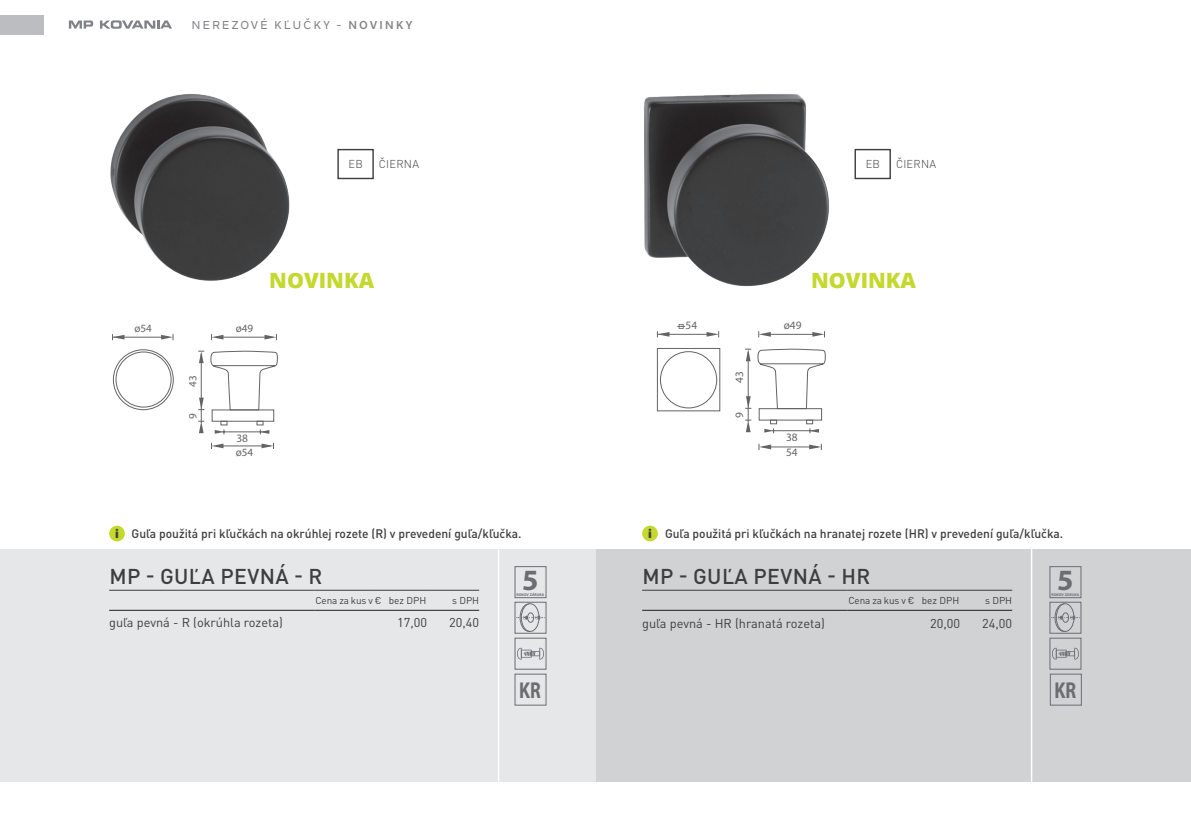
<style>
.page{position:relative;width:1191px;height:819px;background:#fff}
.page>*{position:absolute;margin:0;border:0;box-sizing:border-box;transform-origin:0 0}
.t1{font:700 29.57px "Myriad Pro";color:#6c6d70}
.t2{font:700 23.1px "Myriad Pro";color:#6c6d70;scale:.78 1}
.produkt_nadpis{font:500 21.18px "DIN Pro";letter-spacing:.02em;color:#3e3e3f}
.t3{font:800 21px "Open Sans";color:#c4d82d}
.zoznam{font:900 12.95px "Myriad Pro";color:#3e3e3f}
.tabulka_text{font:12.78px "DIN Pro";color:#3e3e3f}
.farby{font:500 12.25px "DIN Pro";color:#3e3e3f}
.t4{font:500 11.38px "Nolan Next";letter-spacing:.2em;color:#808285}
.farby-2{font:300 11.38px "DIN Pro";letter-spacing:.02em;color:#3e3e3f}
.t5{font:11.38px "Myriad Pro";color:#231f20}
.t6{font:11.03px "Myriad Pro";color:#231f20}
.tabulka{font:9.97px "DIN Pro";letter-spacing:-.01em;color:#3e3e3f}
.t7{font:700 3.85px "Myriad Pro";color:#6c6d70}
.s1{font-weight:700}
</style>
<div class="page">
<div style="left:0;top:15px;width:44px;height:19px;background:#bcbdc0"></div>
<svg style="left:69px;top:21px;width:24px;height:8px"></svg>
<svg style="left:100px;top:20px;width:72px;height:9px"></svg>
<div style="left:595px;top:549px;width:596px;height:232px;background:#d1d2d4"></div>
<div style="left:0;top:549px;width:595px;height:232px;background:#e6e7e9"></div>
<img style="left:110px;top:94px;width:180px;height:187px">
<img style="left:644px;top:94px;width:185px;height:193px">
<hr style="left:642px;top:610px;width:205px;height:1px;background:#231f20">
<hr style="left:847px;top:610px;width:61px;height:1px;background:#231f20">
<hr style="left:908px;top:610px;width:52px;height:1px;background:#231f20">
<hr style="left:960px;top:610px;width:52px;height:1px;background:#231f20">
<hr style="left:642px;top:590px;width:205px;height:1px;background:#3e3e3f">
<hr style="left:847px;top:590px;width:61px;height:1px;background:#3e3e3f">
<hr style="left:908px;top:590px;width:52px;height:1px;background:#3e3e3f">
<hr style="left:960px;top:590px;width:52px;height:1px;background:#3e3e3f">
<hr style="left:109px;top:610px;width:206px;height:1px;background:#231f20">
<hr style="left:315px;top:610px;width:60px;height:1px;background:#231f20">
<hr style="left:375px;top:610px;width:52px;height:1px;background:#231f20">
<hr style="left:427px;top:610px;width:52px;height:1px;background:#231f20">
<hr style="left:109px;top:590px;width:206px;height:1px;background:#3e3e3f">
<hr style="left:315px;top:590px;width:60px;height:1px;background:#3e3e3f">
<hr style="left:375px;top:590px;width:52px;height:1px;background:#3e3e3f">
<hr style="left:427px;top:590px;width:52px;height:1px;background:#3e3e3f">
<hr style="left:1030px;top:547px;width:2px;height:261px;background:#fff">
<hr style="left:498px;top:547px;width:1px;height:261px;background:#fff">
<svg style="left:112px;top:334px;width:62px;height:76px"></svg>
<hr style="left:201px;top:353px;width:1px;height:70px;background:#231f20">
<svg style="left:198px;top:397px;width:6px;height:13px"></svg>
<svg style="left:198px;top:351px;width:6px;height:12px"></svg>
<svg style="left:198px;top:421px;width:6px;height:12px"></svg>
<hr style="left:216px;top:445px;width:54px;height:1px;background:#231f20">
<svg style="left:211px;top:443px;width:12px;height:6px"></svg>
<svg style="left:261px;top:443px;width:13px;height:6px"></svg>
<svg style="left:210px;top:334px;width:68px;height:100px"></svg>
<div style="left:1049px;top:673px;width:32px;height:32px;border:1px solid #6c6d70"></div>
<div style="left:514px;top:673px;width:32px;height:32px;border:1px solid #6c6d70"></div>
<svg style="left:1051px;top:603px;width:27px;height:28px"></svg>
<div style="left:1049px;top:601px;width:32px;height:32px;border:1px solid #6c6d70"></div>
<svg style="left:516px;top:603px;width:27px;height:28px"></svg>
<div style="left:514px;top:601px;width:32px;height:32px;border:1px solid #6c6d70"></div>
<div style="left:642px;top:525px;width:16px;height:16px;background:#c4d82d;border-radius:50%"></div>
<div style="left:109px;top:525px;width:16px;height:16px;background:#c4d82d;border-radius:50%"></div>
<hr style="left:748px;top:351px;width:1px;height:71px;background:#231f20">
<svg style="left:745px;top:396px;width:6px;height:13px"></svg>
<svg style="left:745px;top:349px;width:6px;height:12px"></svg>
<svg style="left:745px;top:420px;width:6px;height:12px"></svg>
<hr style="left:762px;top:446px;width:56px;height:1px;background:#231f20">
<svg style="left:758px;top:444px;width:13px;height:6px"></svg>
<svg style="left:809px;top:444px;width:13px;height:6px"></svg>
<svg style="left:757px;top:331px;width:68px;height:102px"></svg>
<svg style="left:657px;top:324px;width:63px;height:87px"></svg>
<div style="left:1049px;top:637px;width:32px;height:32px;border:1px solid #6c6d70"></div>
<svg style="left:1052px;top:647px;width:27px;height:12px"></svg>
<div style="left:514px;top:637px;width:32px;height:32px;border:1px solid #6c6d70"></div>
<svg style="left:517px;top:647px;width:27px;height:12px"></svg>
<div style="left:1049px;top:566px;width:32px;height:32px;border:1px solid #6c6d70"></div>
<div style="left:514px;top:566px;width:32px;height:32px;border:1px solid #6c6d70"></div>
<div style="left:337px;top:149px;width:37px;height:30px;border:1px solid #3e3e3f"></div>
<div style="left:854px;top:149px;width:37px;height:30px;border:1px solid #3e3e3f"></div>
<p class="t4" style="left:192px;top:18px;width:222px">NEREZOVÉ KĽUČKY - <span class="s1">NOVINKY</span></p>
<p class="farby-2" style="left:348px;top:155px;width:16px">EB</p>
<p class="farby-2" style="left:379px;top:155px;width:42px">ČIERNA</p>
<p class="farby-2" style="left:865px;top:155px;width:16px">EB</p>
<p class="farby-2" style="left:896px;top:155px;width:42px">ČIERNA</p>
<p class="t6" style="left:134px;top:321px;width:19px">ø54</p>
<p class="t6" style="left:186px;top:386px;width:13px;rotate:-90deg">43</p>
<p class="t6" style="left:186px;top:419px;width:7px;rotate:-90deg">9</p>
<h3 class="t3" style="left:269px;top:264px;width:106px">NOVINKA</h3>
<h3 class="t3" style="left:811px;top:264px;width:106px">NOVINKA</h3>
<p class="t6" style="left:236px;top:321px;width:19px">ø49</p>
<p class="t5" style="left:685px;top:318px;width:13px">54</p>
<p class="t5" style="left:783px;top:318px;width:19px">ø49</p>
<p class="t5" style="left:732px;top:383px;width:13px;rotate:-90deg">43</p>
<p class="t5" style="left:732px;top:418px;width:7px;rotate:-90deg">9</p>
<p class="t5" style="left:236px;top:431px;width:13px">38</p>
<p class="t5" style="left:786px;top:430px;width:13px">38</p>
<p class="t6" style="left:236px;top:445px;width:19px">ø54</p>
<p class="t5" style="left:786px;top:445px;width:13px">54</p>
<p class="farby" style="left:132px;top:523px;width:391px">Guľa použitá pri kľučkách na okrúhlej rozete (R) v prevedení guľa/kľučka.</p>
<p class="farby" style="left:665px;top:523px;width:400px">Guľa použitá pri kľučkách na hranatej rozete (HR) v prevedení guľa/kľučka.</p>
<p class="produkt_nadpis" style="left:642px;top:559px;width:229px">MP - GUĽA PEVNÁ - HR</p>
<p class="tabulka" style="left:848px;top:592px;width:112px">Cena za kus v € bez DPH</p>
<p class="tabulka" style="left:985px;top:592px;width:29px">s DPH</p>
<p class="tabulka_text" style="left:642px;top:613px;width:184px">guľa pevná - HR (hranatá rozeta)</p>
<p class="tabulka_text" style="left:930px;top:613px;width:31px">20,00</p>
<p class="tabulka_text" style="left:982px;top:613px;width:31px">24,00</p>
<p class="zoznam" style="left:115px;top:526px;width:5px">i</p>
<p class="zoznam" style="left:648px;top:526px;width:5px">i</p>
<p class="produkt_nadpis" style="left:109px;top:559px;width:214px">MP - GUĽA PEVNÁ - R</p>
<p class="tabulka" style="left:315px;top:592px;width:112px">Cena za kus v € bez DPH</p>
<p class="tabulka" style="left:452px;top:592px;width:29px">s DPH</p>
<p class="tabulka_text" style="left:109px;top:612px;width:175px">guľa pevná - R (okrúhla rozeta)</p>
<p class="tabulka_text" style="left:397px;top:612px;width:31px">17,00</p>
<p class="tabulka_text" style="left:449px;top:612px;width:31px">20,40</p>
<h1 class="t1" style="left:522px;top:560px;width:18px">5</h1>
<h1 class="t1" style="left:1057px;top:560px;width:18px">5</h1>
<p class="t7" style="left:516px;top:592px;width:29px">ROKOV ZÁRUKA</p>
<p class="t7" style="left:1051px;top:592px;width:29px">ROKOV ZÁRUKA</p>
<h2 class="t2" style="left:519px;top:674px;width:29px">KR</h2>
<h2 class="t2" style="left:1054px;top:674px;width:29px">KR</h2>
</div>
